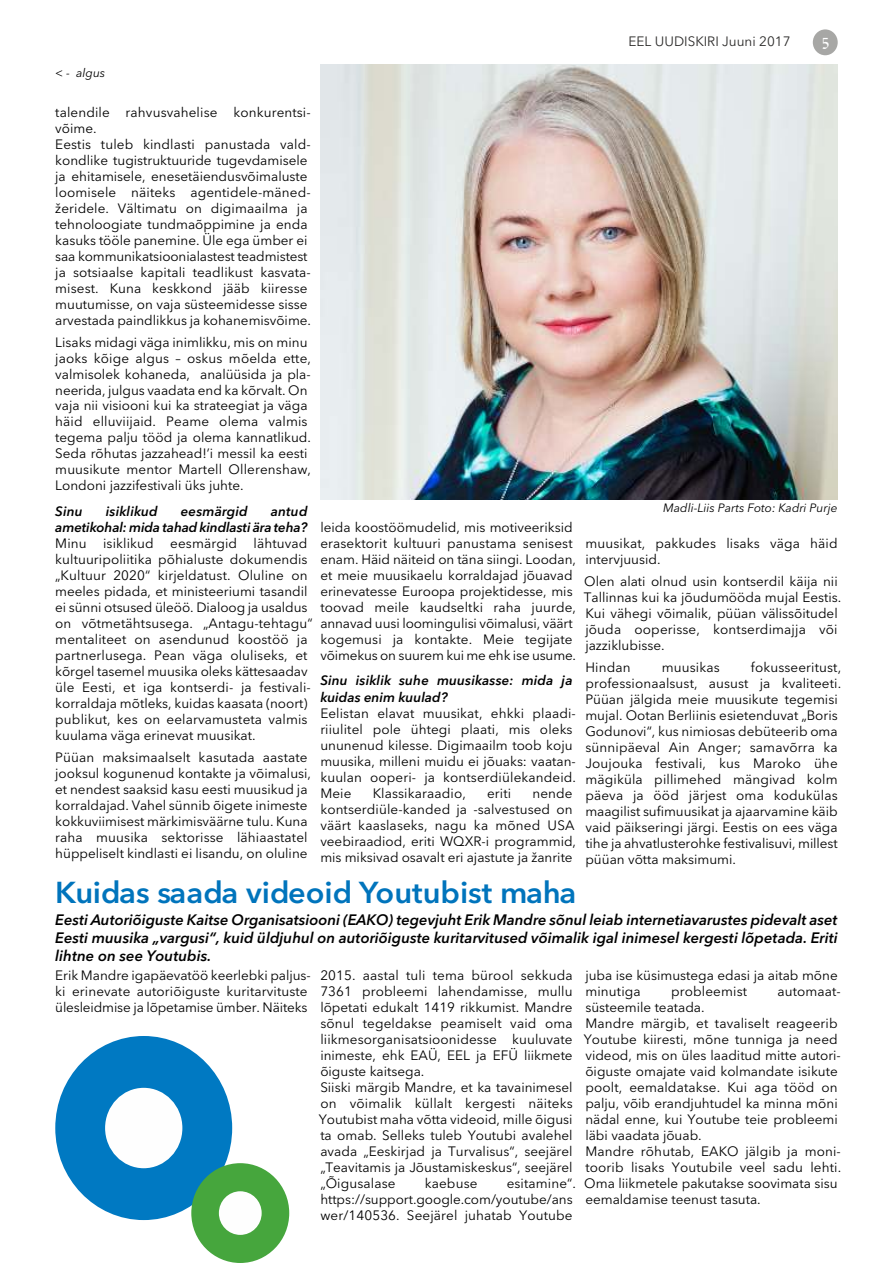
<style>
.page{position:relative;width:893px;height:1263px;background:#fff}
.page>*{position:absolute;margin:0;border:0;box-sizing:border-box;transform-origin:0 0}
.t1{font:600 30px "Avenir Next LT Pro";color:#0074bc}
.t2{font:15.75px "Lydian BT";color:#fff}
.t3{font:italic 600 15px/18px "Avenir Next LT Pro";color:#000;text-align:justify}
.t4{font:13.5px/16px "Avenir Next LT Pro";color:#000}
.t5{font:italic 600 13.5px/16.2px "Avenir Next LT Pro";letter-spacing:.01em;color:#000}
.t6{font:italic 600 13.5px/16.2px "Avenir Next LT Pro";letter-spacing:-.01em;color:#000;text-align:right}
.t7{font:13.5px "Avenir Next LT Pro";color:#2c2b2a}
.t8{font:italic 12px "Avenir Next LT Pro";color:#000}
</style>
<div class="page">
<div style="left:813px;top:29px;width:25px;height:26px;background:#a7a7a5;border-radius:50%"></div>
<img style="left:320px;top:65px;width:517px;height:435px">
<div style="left:55px;top:1036px;width:177px;height:184px;background:#0079c2;border-radius:50%"></div>
<div style="left:105px;top:1088px;width:77px;height:80px;background:#fefefe;border-radius:50%"></div>
<div style="left:191px;top:1163px;width:98px;height:100px;background:#46a63d;border-radius:50%"></div>
<div style="left:219px;top:1191px;width:43px;height:44px;background:#fefefe;border-radius:50%"></div>
<p class="t8" style="left:55px;top:68px;width:52px">&lt; - algus</p>
<p class="t7" style="left:629px;top:36px;width:163px">EEL UUDISKIRI Juuni 2017</p>
<p class="t2" style="left:821px;top:37px;width:10px">5</p>
<p class="t4" style="left:55px;top:105px;width:257px">talendile rahvusvahelise konkurentsi&shy;võime.<br>Eestis tuleb kindlasti panustada vald&shy;kondlike tugistruktuuride tugevdamisele ja ehitamisele, enesetäiendusvõimaluste loomisele näiteks agentidele-mäned&shy;žeridele. Vältimatu on digimaailma ja tehnoloogiate tundmaõppimine ja enda kasuks tööle panemine. Üle ega ümber ei saa kommunikatsioonialastest teadmistest ja sotsiaalse kapitali teadlikust kasvata&shy;misest. Kuna keskkond jääb kiiresse muutumisse, on vaja süsteemidesse sisse arvestada paindlikkus ja kohanemisvõime.</p>
<p class="t4" style="left:55px;top:335px;width:257px">Lisaks midagi väga inimlikku, mis on minu jaoks kõige algus – oskus mõelda ette, valmisolek kohaneda, analüüsida ja pla&shy;neerida, julgus vaadata end ka kõrvalt. On vaja nii visiooni kui ka strateegiat ja väga häid elluviijaid. Peame olema valmis tegema palju tööd ja olema kannatlikud.<br>Seda rõhutas jazzahead!’i messil ka eesti muusikute mentor Martell Ollerenshaw, Londoni jazzifestivali üks juhte.</p>
<p class="t5" style="left:55px;top:504px;width:29px">Sinu</p>
<p class="t5" style="left:106px;top:504px;width:53px">isiklikud</p>
<p class="t5" style="left:181px;top:504px;width:68px">eesmärgid</p>
<p class="t6" style="left:55px;top:504px;width:254px">antud<br>ametikohal: mida tahad kindlasti ära teha?</p>
<p class="t4" style="left:55px;top:536px;width:259px">Minu isiklikud eesmärgid lähtuvad kultuuripoliitika põhialuste dokumendis „Kultuur 2020“ kirjeldatust. Oluline on meeles pidada, et ministeeriumi tasandil ei sünni otsused üleöö. Dialoog ja usaldus on võtmetähtsusega. „Antagu-tehtagu“ mentaliteet on asendunud koostöö ja partnerlusega. Pean väga oluliseks, et kõrgel tasemel muusika oleks kättesaadav üle Eesti, et iga kontserdi- ja festivali&shy;korraldaja mõtleks, kuidas kaasata (noort) publikut, kes on eelarvamusteta valmis kuulama väga erinevat muusikat.</p>
<p class="t4" style="left:55px;top:750px;width:257px">Püüan maksimaalselt kasutada aastate jooksul kogunenud kontakte ja võimalusi, et nendest saaksid kasu eesti muusikud ja korraldajad. Vahel sünnib õigete inimeste kokkuviimisest märkimisväärne tulu. Kuna raha muusika sektorisse lähiaastatel hüppeliselt kindlasti ei lisandu, on oluline</p>
<p class="t4" style="left:320px;top:521px;width:257px">leida koostöömudelid, mis motiveeriksid erasektorit kultuuri panustama senisest enam. Häid näiteid on täna siingi. Loodan, et meie muusikaelu korraldajad jõuavad erinevatesse Euroopa projektidesse, mis toovad meile kaudseltki raha juurde, annavad uusi loomingulisi võimalusi, väärt kogemusi ja kontakte. Meie tegijate võimekus on suurem kui me ehk ise usume.</p>
<p class="t5" style="left:320px;top:674px;width:254px">Sinu isiklik suhe muusikasse: mida ja kuidas enim kuulad?</p>
<p class="t4" style="left:320px;top:706px;width:257px">Eelistan elavat muusikat, ehkki plaadi&shy;riiulitel pole ühtegi plaati, mis oleks ununenud kilesse. Digimaailm toob koju muusika, milleni muidu ei jõuaks: vaatan&shy;kuulan ooperi- ja kontserdiülekandeid.<br>Meie</p>
<p class="t4" style="left:320px;top:786px;width:257px;text-indent:212px">nende kontserdiüle-kanded ja -salvestused on väärt kaaslaseks, nagu ka mõned USA veebiraadiod, eriti WQXR-i programmid, mis miksivad osavalt eri ajastute ja žanrite</p>
<p class="t4" style="left:373px;top:786px;width:95px">Klassikaraadio,</p>
<p class="t4" style="left:487px;top:786px;width:26px">eriti</p>
<p class="t8" style="left:663px;top:503px;width:176px">Madli-Liis Parts Foto: Kadri Purje</p>
<p class="t4" style="left:585px;top:537px;width:254px">muusikat, pakkudes lisaks väga häid intervjuusid.</p>
<p class="t4" style="left:584px;top:575px;width:259px">Olen alati olnud usin kontserdil käija nii Tallinnas kui ka jõudumööda mujal Eestis.<br>Kui vähegi võimalik, püüan välissõitudel jõuda ooperisse, kontserdimajja või jazziklubisse.</p>
<p class="t4" style="left:585px;top:661px;width:47px">Hindan</p>
<p class="t4" style="left:662px;top:661px;width:59px">muusikas</p>
<p class="t4" style="left:585px;top:661px;width:257px;text-indent:165px">fokusseeritust, professionaalsust, ausust ja kvaliteeti.<br>Püüan jälgida meie muusikute tegemisi mujal. Ootan Berliinis esietenduvat „Boris Godunovi“, kus nimiosas debüteerib oma sünnipäeval Ain Anger; samavõrra ka Joujouka festivali, kus Maroko ühe mägiküla pillimehed mängivad kolm päeva ja ööd järjest oma kodukülas maagilist sufimuusikat ja ajaarvamine käib vaid päikseringi järgi. Eestis on ees väga tihe ja ahvatlusterohke festivalisuvi, millest püüan võtta maksimumi.</p>
<h1 class="t1" style="left:55px;top:880px;width:523px">Kuidas saada videoid Youtubist maha</h1>
<p class="t3" style="left:55px;top:912px;width:784px">Eesti Autoriõiguste Kaitse Organisatsiooni (EAKO) tegevjuht Erik Mandre sõnul leiab internetiavarustes pidevalt aset Eesti muusika „vargusi“, kuid üldjuhul on autoriõiguste kuritarvitused võimalik igal inimesel kergesti lõpetada. Eriti lihtne on see Youtubis.</p>
<p class="t4" style="left:55px;top:968px;width:257px">Erik Mandre igapäevatöö keerlebki paljus&shy;ki erinevate autoriõiguste kuritarvituste ülesleidmise ja lõpetamise ümber. Näiteks</p>
<p class="t4" style="left:319px;top:968px;width:255px">2015. aastal tuli tema bürool sekkuda 7361 probleemi lahendamisse, mullu lõpetati edukalt 1419 rikkumist. Mandre sõnul tegeldakse peamiselt vaid oma liikmesorganisatsioonidesse kuuluvate inimeste, ehk EAÜ, EEL ja EFÜ liikmete õiguste kaitsega.<br>Siiski märgib Mandre, et ka tavainimesel on võimalik küllalt kergesti näiteks Youtubist maha võtta videoid, mille õigusi ta omab. Selleks tuleb Youtubi avalehel avada „Eeskirjad ja Turvalisus“, seejärel „Teavitamis ja Jõustamiskeskus“, seejärel „Õigusalase</p>
<p class="t4" style="left:425px;top:1176px;width:54px">kaebuse</p>
<p class="t4" style="left:320px;top:1176px;width:257px;text-indent:186px">esitamine“. https://support.google.com/youtube/ans wer/140536. Seejärel juhatab Youtube</p>
<p class="t4" style="left:585px;top:968px;width:254px">juba ise küsimustega edasi ja aitab mõne minutiga</p>
<p class="t4" style="left:671px;top:984px;width:78px">probleemist</p>
<p class="t4" style="left:777px;top:984px;width:65px">automaat-</p>
<p class="t4" style="left:584px;top:1000px;width:259px">süsteemile teatada.<br>Mandre märgib, et tavaliselt reageerib Youtube kiiresti, mõne tunniga ja need videod, mis on üles laaditud mitte autori&shy;õiguste omajate vaid kolmandate isikute poolt, eemaldatakse. Kui aga tööd on palju, võib erandjuhtudel ka minna mõni nädal enne, kui Youtube teie probleemi läbi vaadata jõuab.<br>Mandre rõhutab, EAKO jälgib ja moni&shy;toorib lisaks Youtubile veel sadu lehti.<br>Oma liikmetele pakutakse soovimata sisu eemaldamise teenust tasuta.</p>
</div>
